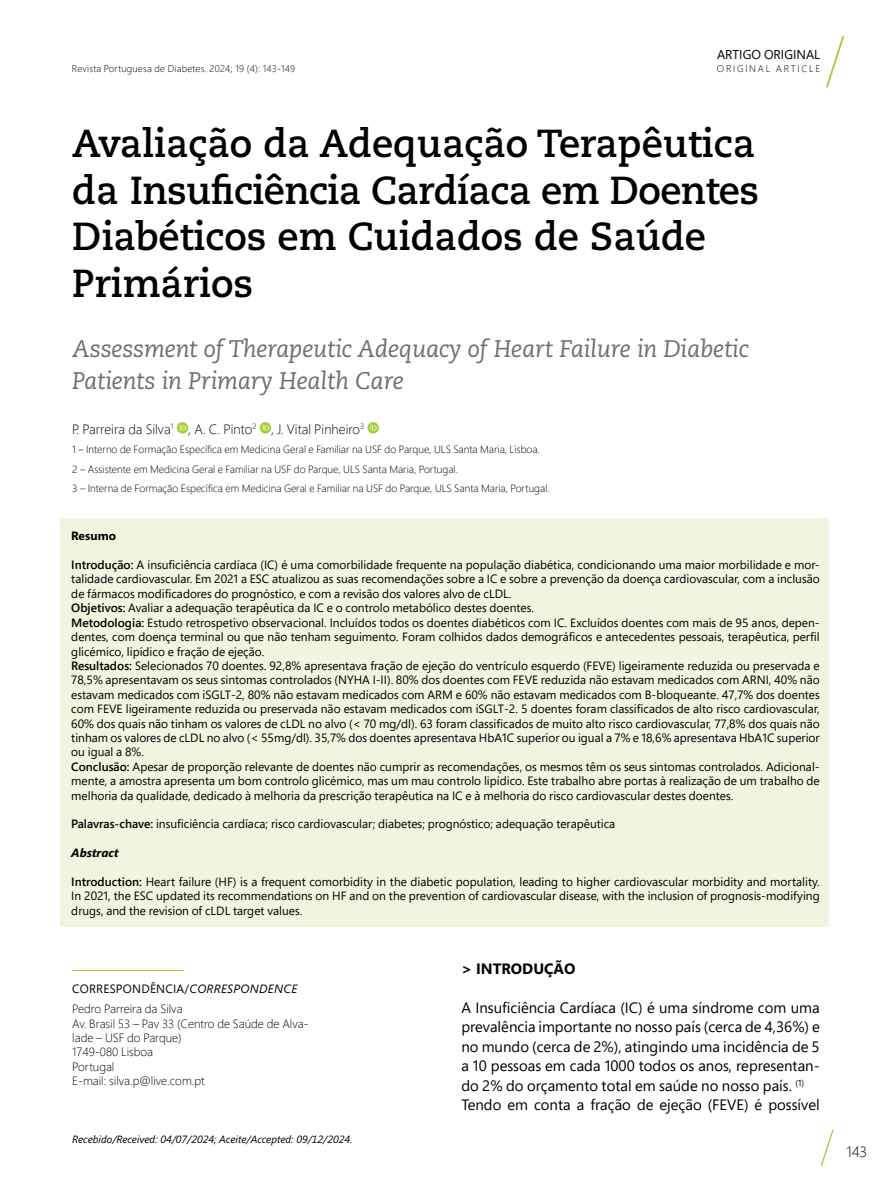
<style>
.page{position:relative;width:893px;height:1191px;background:#fff}
.page>*{position:absolute;margin:0;border:0;box-sizing:border-box;transform-origin:0 0}
.t1{font:700 39px/46.5px "Caecilia LT Std";color:#000}
.t2{font:italic 24px/31.5px "Caecilia LT Std";letter-spacing:-.01em;color:#6d6e71}
.t3{font:15px/19.5px "Segoe Pro";color:#000}
.t4{font:700 15px "Segoe";color:#000}
.t5{font:300 15px "Segoe Pro";color:#000}
.t6{font:300 13.5px "Segoe Pro";color:#000}
.t7{font:12.75px "Segoe Pro";color:#000}
.t8{font:12px/14.4px "Segoe Pro";color:#000}
.t9{font:300 12px/14.4px "Segoe Pro";color:#000}
.t10{font:italic 700 12px "Segoe";color:#000}
.t11{font:700 12px "Segoe";color:#000}
.t12{font:300 10.5px/19.5px "Segoe Pro";color:#000}
.t13{font:italic 10.5px "Segoe";color:#000}
.t14{font:300 9.75px "Segoe Pro";letter-spacing:.02em;color:#000}
.t15{font:300 9.75px "Segoe Pro";letter-spacing:.175em;color:#000}
.s1{font-weight:600}
.s2{font-weight:400}
.s3{font-family:"Segoe";font-weight:400;font-style:italic}
</style>
<div class="page">
<svg style="left:821px;top:1129px;width:13px;height:36px"></svg>
<svg style="left:826px;top:36px;width:18px;height:51px"></svg>
<svg style="left:177px;top:422px;width:11px;height:11px"></svg>
<svg style="left:180px;top:424px;width:6px;height:6px"></svg>
<svg style="left:260px;top:422px;width:11px;height:11px"></svg>
<svg style="left:263px;top:424px;width:6px;height:6px"></svg>
<svg style="left:367px;top:422px;width:12px;height:11px"></svg>
<svg style="left:370px;top:424px;width:7px;height:6px"></svg>
<hr style="left:72px;top:970px;width:112px;height:1px;background:#a6ce39">
<div style="left:61px;top:518px;width:768px;height:409px;background:#eff5de"></div>
<p class="t14" style="left:72px;top:62px;width:225px">Revista Portuguesa de Diabetes. 2024; 19 (4): 143-149</p>
<p class="t7" style="left:717px;top:45px;width:105px">ARTIGO ORIGINAL</p>
<p class="t15" style="left:717px;top:62px;width:105px">ORIGINAL ARTICLE</p>
<h1 class="t1" style="left:72px;top:121px;width:688px">Avaliação da Adequação Terapêutica da Insuficiência Cardíaca em Doentes<br>Diabéticos em Cuidados de Saúde<br>Primários</h1>
<h2 class="t2" style="left:72px;top:333px;width:678px">Assessment of Therapeutic Adequacy of Heart Failure in Diabetic<br>Patients in Primary Health Care</h2>
<p class="t6" style="left:72px;top:419px;width:293px">P. Parreira da Silva<sup>1</sup> , A. C. Pinto<sup>2</sup> , J. Vital Pinheiro<sup>3</sup></p>
<p class="t12" style="left:72px;top:439px;width:479px">1 – Interno de Formação Específica em Medicina Geral e Familiar na USF do Parque, ULS Santa Maria, Lisboa.<br>2 – Assistente em Medicina Geral e Familiar na USF do Parque, ULS Santa Maria, Portugal.<br>3 – Interna de Formação Específica em Medicina Geral e Familiar na USF do Parque, ULS Santa Maria, Portugal.</p>
<p class="t11" style="left:71px;top:527px;width:46px">Resumo</p>
<p class="t8" style="left:71px;top:557px;width:750px"><span class="s1">Introdução:</span> A insuficiência cardíaca (IC) é uma comorbilidade frequente na população diabética, condicionando uma maior morbilidade e mor&shy;talidade cardiovascular. Em 2021 a ESC atualizou as suas recomendações sobre a IC e sobre a prevenção da doença cardiovascular, com a inclusão de fármacos modificadores do prognóstico, e com a revisão dos valores alvo de cLDL.<br><span class="s1">Objetivos:</span> Avaliar a adequação terapêutica da IC e o controlo metabólico destes doentes.<br><span class="s1">Metodologia:</span> Estudo retrospetivo observacional. Incluídos todos os doentes diabéticos com IC. Excluídos doentes com mais de 95 anos, depen&shy;dentes, com doença terminal ou que não tenham seguimento. Foram colhidos dados demográficos e antecedentes pessoais, terapêutica, perfil glicémico, lipídico e fração de ejeção.<br><span class="s1">Resultados:</span> Selecionados 70 doentes. 92,8% apresentava fração de ejeção do ventrículo esquerdo (FEVE) ligeiramente reduzida ou preservada e 78,5% apresentavam os seus sintomas controlados (NYHA I-II). 80% dos doentes com FEVE reduzida não estavam medicados com ARNI, 40% não estavam medicados com iSGLT-2, 80% não estavam medicados com ARM e 60% não estavam medicados com B-bloqueante. 47,7% dos doentes com FEVE ligeiramente reduzida ou preservada não estavam medicados com iSGLT-2. 5 doentes foram classificados de alto risco cardiovascular, 60% dos quais não tinham os valores de cLDL no alvo (&lt; 70 mg/dl). 63 foram classificados de muito alto risco cardiovascular, 77,8% dos quais não tinham os valores de cLDL no alvo (&lt; 55mg/dl). 35,7% dos doentes apresentava HbA1C superior ou igual a 7% e 18,6% apresentava HbA1C superior ou igual a 8%.<br><span class="s1">Conclusão:</span> Apesar de proporção relevante de doentes não cumprir as recomendações, os mesmos têm os seus sintomas controlados. Adicional&shy;mente, a amostra apresenta um bom controlo glicémico, mas um mau controlo lipídico. Este trabalho abre portas à realização de um trabalho de melhoria da qualidade, dedicado à melhoria da prescrição terapêutica na IC e à melhoria do risco cardiovascular destes doentes.</p>
<p class="t8" style="left:71px;top:816px;width:545px"><span class="s1">Palavras-chave:</span> insuficiência cardíaca; risco cardiovascular; diabetes; prognóstico; adequação terapêutica</p>
<p class="t10" style="left:71px;top:846px;width:49px">Abstract</p>
<p class="t8" style="left:71px;top:874px;width:750px;text-align:justify"><span class="s1">Introduction:</span> Heart failure (HF) is a frequent comorbidity in the diabetic population, leading to higher cardiovascular morbidity and mortality.<br>In 2021, the ESC updated its recommendations on HF and on the prevention of cardiovascular disease, with the inclusion of prognosis-modifying drugs, and the revision of cLDL target values.</p>
<p class="t9" style="left:72px;top:978px;width:227px;line-height:20.4px"><span class="s2">CORRESPONDÊNCIA/</span><span class="s3">CORRESPONDENCE<br></span>Pedro Parreira da Silva</p>
<p class="t9" style="left:72px;top:1016px;width:238px">Av. Brasil 53 – Pav 33 (Centro de Saúde de Alva&shy;lade – USF do Parque)<br>1749-080 Lisboa<br>Portugal<br>E-mail: silva.p@live.com.pt</p>
<p class="t13" style="left:72px;top:1133px;width:282px">Recebido/Received: 04/07/2024; Aceite/Accepted: 09/12/2024.</p>
<p class="t4" style="left:461px;top:957px;width:116px">&gt; INTRODUÇÃO</p>
<p class="t3" style="left:461px;top:997px;width:360px">A Insuficiência Cardíaca (IC) é uma síndrome com uma prevalência importante no nosso país (cerca de 4,36%) e no mundo (cerca de 2%), atingindo uma incidência de 5 a 10 pessoas em cada 1000 todos os anos, representan&shy;do 2% do orçamento total em saúde no nosso país. <sup>(1)<br></sup>Tendo em conta a fração de ejeção (FEVE) é possível</p>
<p class="t5" style="left:846px;top:1141px;width:23px">143</p>
</div>
